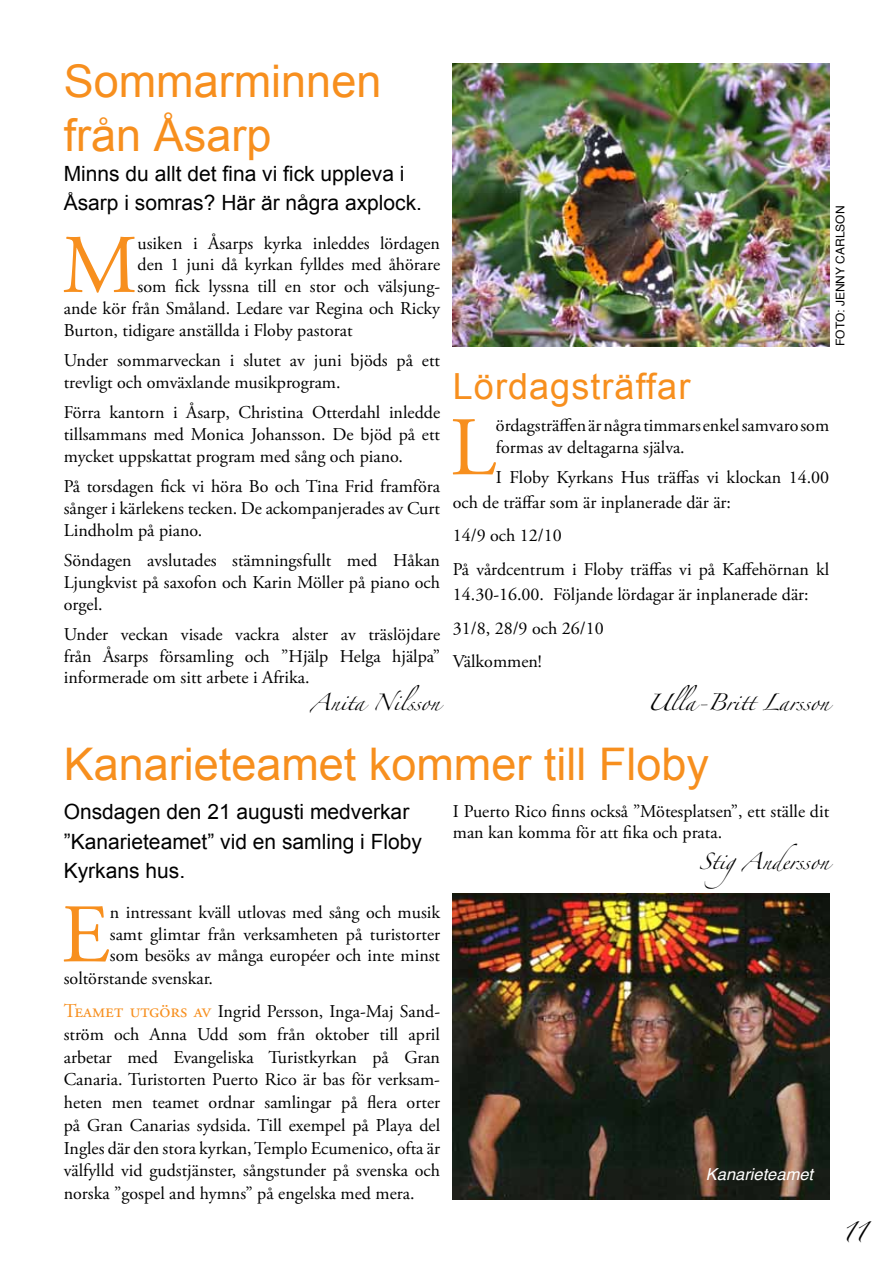
<style>
.page{position:relative;width:893px;height:1263px;background:#fff}
.page>*{position:absolute;margin:0;border:0;box-sizing:border-box;transform-origin:0 0}
.t1{font:83.1px "Adobe Garamond Pro";color:#f78f1e}
.t2{font:45px/54px "Arial";color:#f78f1e}
.t3{font:36px "Arial";letter-spacing:.03em;color:#f78f1e}
.t4{font:21px/29.7px "Arial";color:#000}
.t5{font:18px/21.8px "Adobe Garamond Pro";color:#000}
.t6{font:18px/21.6px "Adobe Garamond Pro";letter-spacing:-.02em;color:#000}
.t7{font:18px "Zapfino";color:#000}
.t8{font:italic 16.5px "Helvetica";color:#fff}
.t9{font:15px "Zapfino";color:#000}
.t10{font:12px "Helvetica";color:#000}
.s1{font-size:19.5px;color:#f78f1e}
</style>
<div class="page">
<img style="left:453px;top:893px;width:376px;height:306px">
<img style="left:453px;top:64px;width:376px;height:282px">
<h2 class="t2" style="left:64px;top:54px;width:319px">Sommarminnen från Åsarp</h2>
<p class="t4" style="left:64px;top:160px;width:360px;line-height:28.7px">Minns du allt det fina vi fick uppleva i<br>Åsarp i somras? Här är några axplock.</p>
<h1 class="t1" style="left:62px;top:216px;width:77px">M</h1>
<p class="t5" style="left:138px;top:233px;width:304px">usiken i Åsarps kyrka inleddes lördagen</p>
<p class="t10" style="left:831px;top:346px;width:142px;rotate:-90deg">foto: Jenny Carlson</p>
<p class="t5" style="left:138px;top:254px;width:304px">den 1 juni då kyrkan fylldes med åhörare</p>
<p class="t5" style="left:138px;top:276px;width:304px">som fick lyssna till en stor och välsjung-</p>
<p class="t5" style="left:64px;top:298px;width:378px">ande kör från Småland. Ledare var Regina och Ricky</p>
<p class="t5" style="left:64px;top:320px;width:290px">Burton, tidigare anställda i Floby pastorat</p>
<p class="t5" style="left:64px;top:350px;width:378px">Under sommarveckan i slutet av juni bjöds på ett trevligt och omväxlande musikprogram.</p>
<p class="t5" style="left:64px;top:402px;width:378px;text-align:justify">Förra kantorn i Åsarp, Christina Otterdahl inledde tillsammans med Monica Johansson. De bjöd på ett mycket uppskattat program med sång och piano.</p>
<p class="t5" style="left:64px;top:476px;width:378px;text-align:justify">På torsdagen fick vi höra Bo och Tina Frid framföra sånger i kärlekens tecken. De ackompanjerades av Curt Lindholm på piano.</p>
<p class="t5" style="left:64px;top:550px;width:378px;text-align:justify">Söndagen avslutades stämningsfullt med Håkan Ljungkvist på saxofon och Karin Möller på piano och orgel.</p>
<p class="t5" style="left:64px;top:624px;width:378px;text-align:justify">Under veckan visade vackra alster av träslöjdare från Åsarps församling och ”Hjälp Helga hjälpa” informerade om sitt arbete i Afrika.</p>
<p class="t9" style="left:310px;top:696px;width:131px">Anita Nilsson</p>
<h2 class="t2" style="left:64px;top:737px;width:647px">Kanarieteamet kommer till Floby</h2>
<p class="t6" style="left:453px;top:801px;width:378px">I Puerto Rico finns också ”Mötesplatsen”, ett ställe dit man kan komma för att fika och prata.</p>
<p class="t9" style="left:699px;top:855px;width:132px">StigAndersson</p>
<h3 class="t3" style="left:453px;top:363px;width:239px">Lördagsträffar</h3>
<h1 class="t1" style="left:450px;top:398px;width:47px">L</h1>
<p class="t5" style="left:496px;top:415px;width:335px">ördagsträffen är några timmars enkel samvaro som formas av deltagarna själva.</p>
<p class="t5" style="left:453px;top:465px;width:378px;line-height:25px;text-indent:43px">I Floby Kyrkans Hus träffas vi klockan 14.00 och de träffar som är inplanerade där är:</p>
<p class="t5" style="left:453px;top:520px;width:378px;line-height:33.6px">14/9 och 12/10<br>På vårdcentrum i Floby träffas vi på Kaffehörnan kl</p>
<p class="t5" style="left:453px;top:578px;width:357px;line-height:33.6px">14.30-16.00. Följande lördagar är inplanerade där:<br>31/8, 28/9 och 26/10<br>Välkommen!</p>
<p class="t9" style="left:647px;top:696px;width:184px">Ulla-Britt Larsson</p>
<p class="t4" style="left:64px;top:797px;width:360px">Onsdagen den 21 augusti medverkar ”Kanarieteamet” vid en samling i Floby<br>Kyrkans hus.</p>
<h1 class="t1" style="left:61px;top:885px;width:50px">E</h1>
<p class="t5" style="left:110px;top:902px;width:332px">n intressant kväll utlovas med sång och musik</p>
<p class="t5" style="left:110px;top:924px;width:332px">samt glimtar från verksamheten på turistorter</p>
<p class="t5" style="left:110px;top:945px;width:332px">som besöks av många européer och inte minst</p>
<p class="t5" style="left:64px;top:968px;width:151px">soltörstande svenskar.</p>
<p class="t5" style="left:64px;top:1001px;width:378px;line-height:22.8px;text-align:justify"><span class="s1">Teamet utgörs av</span> Ingrid Persson, Inga-Maj Sand&shy;ström och Anna Udd som från oktober till april arbetar med Evangeliska Turistkyrkan på Gran Canaria. Turistorten Puerto Rico är bas för verksam&shy;heten men teamet ordnar samlingar på flera orter på Gran Canarias sydsida. Till exempel på Playa del Ingles där den stora kyrkan, Templo Ecumenico, ofta är välfylld vid gudstjänster, sångstunder på svenska och norska ”gospel and hymns” på engelska med mera.</p>
<p class="t8" style="left:706px;top:1161px;width:109px">Kanarieteamet</p>
<p class="t7" style="left:842px;top:1224px;width:26px">11</p>
</div>
